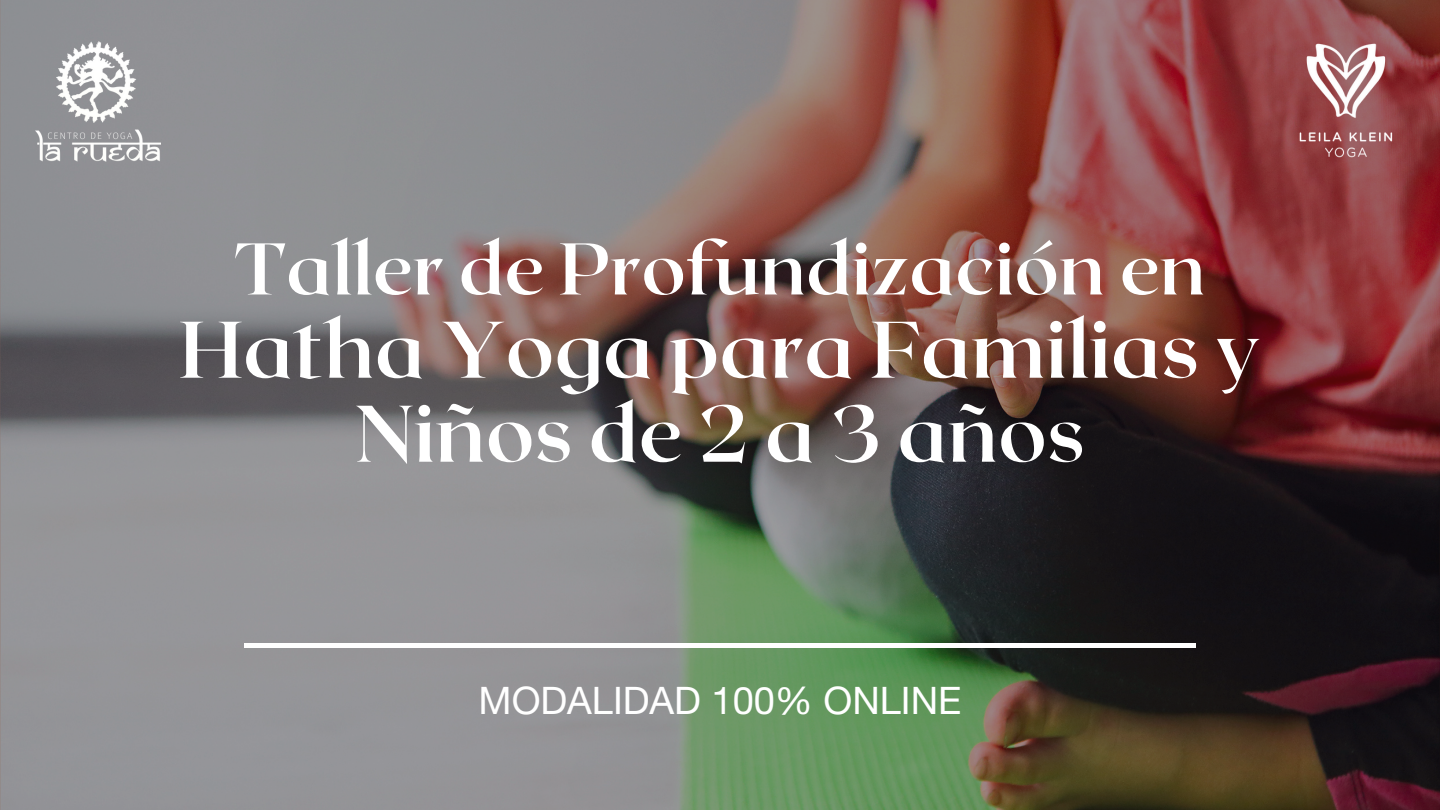
<style>
.page{position:relative;width:1440px;height:810px;background:#fff}
.page>*{position:absolute;margin:0;border:0;box-sizing:border-box;transform-origin:0 0}
.t1{font:700 80px/84px "Roxborough CF";color:#fff;text-align:center}
.t2{font:700 73px "Roxborough CF";color:#fff}
.t3{font:38px "Helvetica Neue LT Std";color:#fff}
</style>
<div class="page">
<img style="left:0;top:0;width:1440px;height:810px">
<div style="left:244px;top:643px;width:952px;height:5px;background:#fff"></div>
<img style="left:1290px;top:42px;width:112px;height:129px">
<img style="left:56px;top:42px;width:82px;height:80px">
<img style="left:33px;top:122px;width:127px;height:49px">
<p class="t2" style="left:234px;top:221px;width:973px">Taller de Profundización en</p>
<p class="t1" style="left:179px;top:304px;width:1084px">Hatha Yoga para Familias y<br>Niños de 2 a 3 años</p>
<p class="t3" style="left:479px;top:687px;width:484px">MODALIDAD 100% ONLINE</p>
</div>
